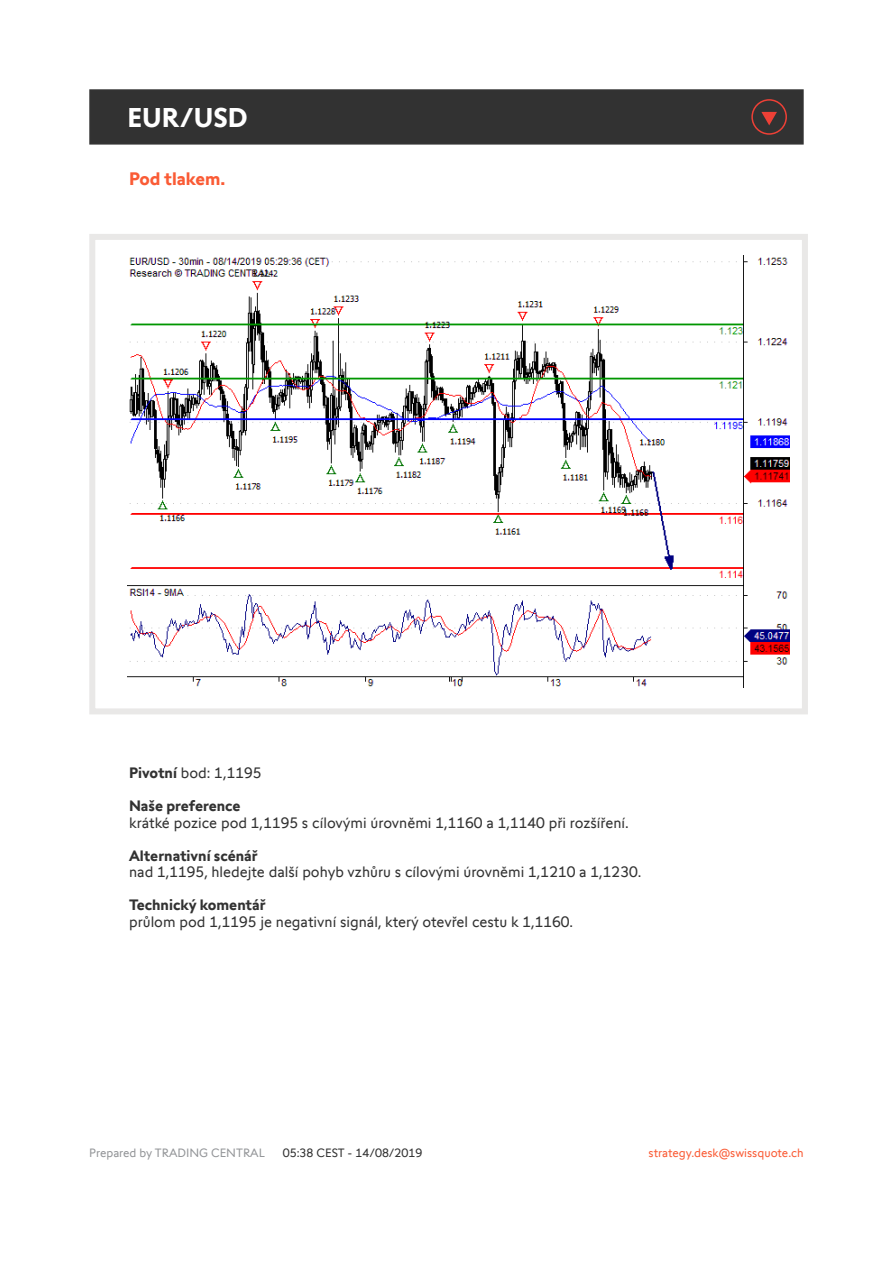
<style>
.page{position:relative;width:893px;height:1263px;background:#fff}
.page>*{position:absolute;margin:0;border:0;box-sizing:border-box;transform-origin:0 0}
.t1{font:700 27px "Swissquote CT";color:#fff}
.t2{font:700 18px "Swissquote CT";color:#fa5b35}
.t3{font:15px "Swissquote CT";color:#323232}
.t4{font:700 15px "Swissquote CT";color:#323232}
.t5{font:12px "Swissquote CT";color:#fa5b35}
.t6{font:12px "Swissquote CT";color:#939598}
.t7{font:12px "Swissquote CT";color:#323232}
.s1{font-weight:700}
</style>
<div class="page">
<div style="left:89px;top:234px;width:719px;height:480px;border:6px solid #e9e8e7"></div>
<div style="left:89px;top:89px;width:715px;height:56px;background:#323232;border:2px solid #323232"></div>
<img style="left:128px;top:255px;width:661px;height:432px">
<svg style="left:751px;top:99px;width:36px;height:36px"></svg>
<h1 class="t1" style="left:128px;top:101px;width:122px">EUR/USD</h1>
<p class="t2" style="left:129px;top:168px;width:98px">Pod tlakem.</p>
<p class="t3" style="left:129px;top:764px;width:134px"><span class="s1">Pivotní</span> bod: 1,1195</p>
<p class="t4" style="left:129px;top:797px;width:113px">Naše preference</p>
<p class="t3" style="left:129px;top:814px;width:501px">krátké pozice pod 1,1195 s cílovými úrovněmi 1,1160 a 1,1140 při rozšíření.</p>
<p class="t4" style="left:129px;top:846px;width:130px">Alternativní scénář</p>
<p class="t3" style="left:129px;top:863px;width:514px">nad 1,1195, hledejte další pohyb vzhůru s cílovými úrovněmi 1,1210 a 1,1230.</p>
<p class="t4" style="left:129px;top:896px;width:138px">Technický komentář</p>
<p class="t3" style="left:129px;top:913px;width:446px">průlom pod 1,1195 je negativní signál, který otevřel cestu k 1,1160.</p>
<p class="t6" style="left:89px;top:1145px;width:177px">Prepared by TRADING CENTRAL</p>
<p class="t7" style="left:283px;top:1145px;width:141px">05:38 CEST - 14/08/2019</p>
<p class="t5" style="left:649px;top:1145px;width:157px">strategy.desk@swissquote.ch</p>
</div>
